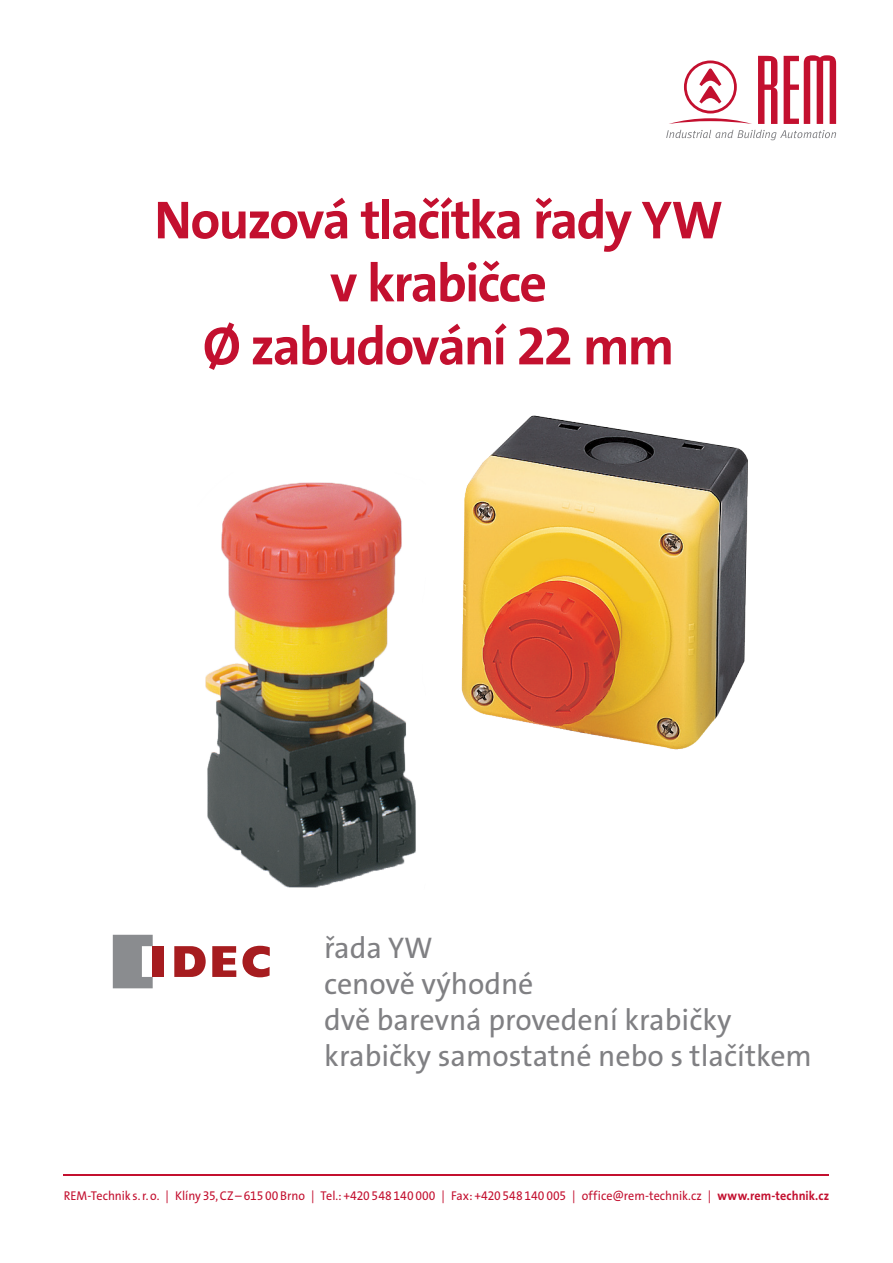
<style>
.page{position:relative;width:893px;height:1263px;background:#fff}
.page>*{position:absolute;margin:0;border:0;box-sizing:border-box;transform-origin:0 0}
.Nadpis_velký{font:700 54px/63px "The Sans Os F";letter-spacing:-.035em;color:#c3102f;text-align:center}
.highlights_1__strana{font:30px "The Sans Os F";color:#808083}
.t1{font:12.75px "The Sans Os F";color:#c3102f;scale:.95 1}
.s1{font-weight:700}
</style>
<div class="page">
<hr style="left:64px;top:1174px;width:765px;height:1px;background:#c3102f">
<svg style="left:666px;top:130px;width:170px;height:10px"></svg>
<svg style="left:758px;top:56px;width:19px;height:68px"></svg>
<svg style="left:784px;top:55px;width:52px;height:69px"></svg>
<svg style="left:669px;top:61px;width:83px;height:63px"></svg>
<svg style="left:113px;top:935px;width:40px;height:53px;background:#9b9b9e"></svg>
<svg style="left:174px;top:946px;width:32px;height:31px"></svg>
<svg style="left:212px;top:946px;width:24px;height:31px"></svg>
<div style="left:153px;top:946px;width:11px;height:31px;background:#a61c1f"></div>
<svg style="left:242px;top:946px;width:28px;height:31px"></svg>
<img style="left:461px;top:415px;width:287px;height:335px">
<img style="left:205px;top:482px;width:211px;height:406px">
<p class="Nadpis_velký" style="left:154px;top:189px;width:570px">Nouzová tlačítka řady YW v krabičce</p>
<p class="Nadpis_velký" style="left:203px;top:315px;width:473px">Ø zabudování 22 mm</p>
<p class="highlights_1__strana" style="left:324px;top:928px;width:110px">řada YW</p>
<p class="highlights_1__strana" style="left:324px;top:964px;width:211px">cenově výhodné</p>
<p class="highlights_1__strana" style="left:324px;top:1000px;width:409px">dvě barevná provedení krabičky</p>
<p class="highlights_1__strana" style="left:324px;top:1036px;width:489px">krabičky samostatné nebo s tlačítkem</p>
<p class="t1" style="left:64px;top:1188px;width:807px">REM-Technik s.r.o. | Klíny 35, CZ – 615 00 Brno | Tel.: +420 548 140 000 | Fax: +420 548 140 005 | office@rem-technik.cz | <span class="s1">www.rem-technik.cz</span></p>
</div>
